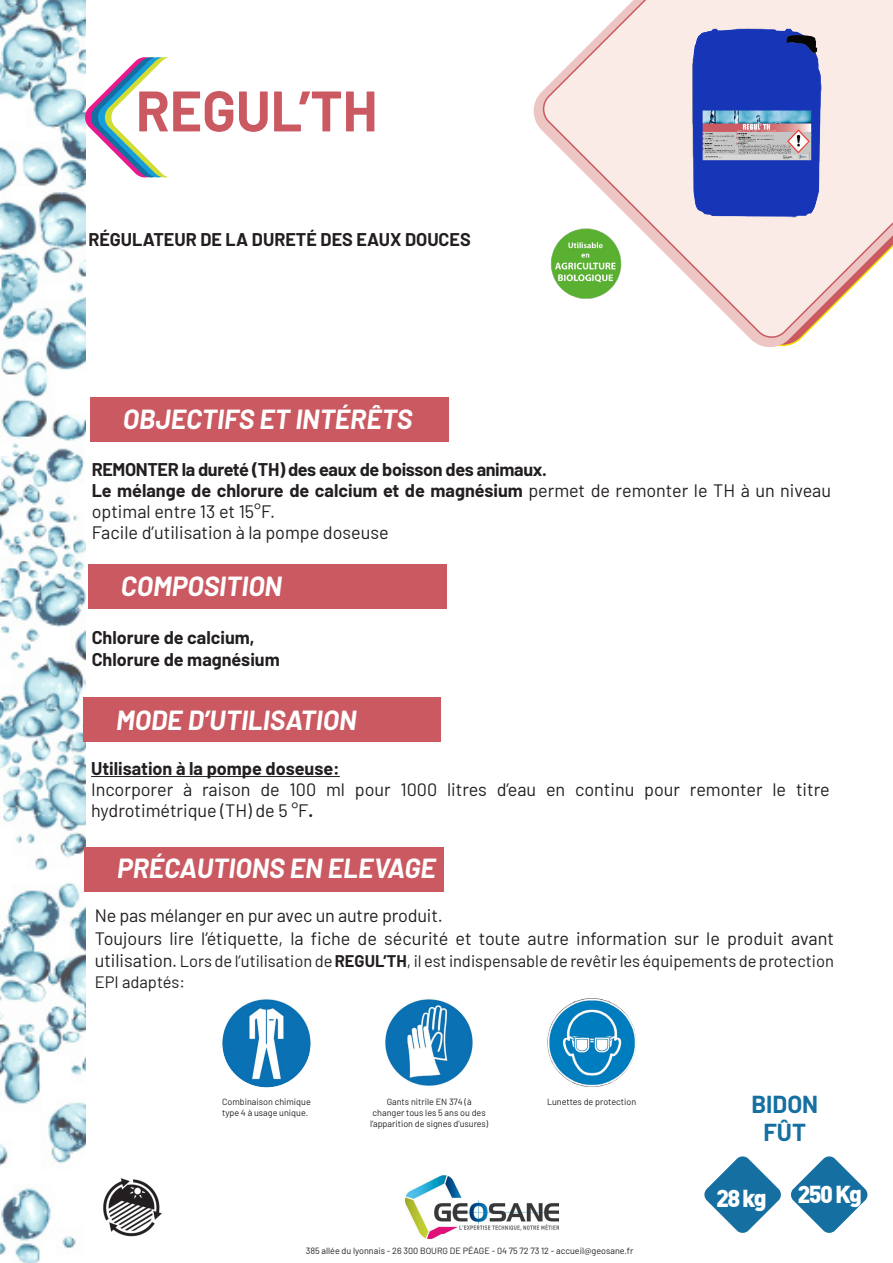
<style>
.page{position:relative;width:893px;height:1263px;background:#fff}
.page>*{position:absolute;margin:0;border:0;box-sizing:border-box;transform-origin:0 0}
.t1{font:700 57px "Barlow";color:#cb5961}
.t2{font:italic 700 27px "Barlow";color:#fff}
.t3{font:900 24px "DIN";letter-spacing:-.07em;color:#fff}
.t4{font:700 24px "Barlow";color:#156fa0}
.t5{font:18px/21px "Barlow";color:#231f20}
.t6{font:700 18px "Barlow";color:#231f20}
.t7{font:700 18px "Barlow";letter-spacing:-.02em;color:#231f20}
.t8{font:16.5px/21px "Barlow";color:#231f20}
.t9{font:9px/10.8px "Barlow";color:#231f20}
.s1{font-weight:700}
.s2{font-size:18px}
</style>
<div class="page">
<img style="left:0;top:0;width:85px;height:1263px">
<div style="left:90px;top:397px;width:358px;height:45px;background:#cb5961"></div>
<svg style="left:84px;top:56px;width:85px;height:123px"></svg>
<svg style="left:540px;top:0;width:353px;height:341px"></svg>
<svg style="left:791px;top:1156px;width:77px;height:77px"></svg>
<div style="left:88px;top:564px;width:358px;height:45px;background:#cb5961"></div>
<div style="left:83px;top:697px;width:357px;height:45px;background:#cb5961"></div>
<hr style="left:91px;top:776px;width:249px;height:1px;background:#231f20">
<svg style="left:704px;top:1156px;width:77px;height:77px"></svg>
<div style="left:84px;top:847px;width:359px;height:45px;background:#cb5961"></div>
<img style="left:222px;top:999px;width:89px;height:88px">
<img style="left:385px;top:999px;width:88px;height:87px">
<img style="left:547px;top:998px;width:89px;height:89px">
<img style="left:406px;top:1175px;width:153px;height:64px">
<img style="left:103px;top:1178px;width:59px;height:58px">
<p class="t1" style="left:136px;top:69px;width:243px">REGUL’TH</p>
<p class="t6" style="left:88px;top:226px;width:384px">RÉGULATEUR DE LA DURETÉ DES EAUX DOUCES</p>
<p class="t2" style="left:123px;top:399px;width:291px">OBJECTIFS ET INTÉRÊTS</p>
<p class="t7" style="left:92px;top:456px;width:457px">REMONTER la dureté (TH) des eaux de boisson des animaux.</p>
<p class="t5" style="left:92px;top:479px;width:741px"><span class="s1">Le mélange de chlorure de calcium et de magnésium</span> permet de remonter le TH à un niveau optimal entre 13 et 15°F.</p>
<p class="t5" style="left:92px;top:521px;width:299px">Facile d’utilisation à la pompe doseuse</p>
<p class="t2" style="left:121px;top:566px;width:163px">COMPOSITION</p>
<p class="t6" style="left:92px;top:624px;width:164px">Chlorure de calcium,</p>
<p class="t6" style="left:92px;top:646px;width:190px">Chlorure de magnésium</p>
<p class="t2" style="left:116px;top:700px;width:242px">MODE D’UTILISATION</p>
<p class="t6" style="left:91px;top:755px;width:250px">Utilisation à la pompe doseuse:</p>
<p class="t5" style="left:91px;top:778px;width:740px">Incorporer à raison de 100 ml pour 1000 litres d’eau en continu pour remonter le titre hydrotimétrique (TH) de 5 °F<span class="s1">.</span></p>
<p class="t2" style="left:117px;top:848px;width:320px">PRÉCAUTIONS EN ELEVAGE</p>
<p class="t5" style="left:95px;top:904px;width:349px">Ne pas mélanger en pur avec un autre produit.</p>
<p class="t5" style="left:95px;top:926px;width:741px">Toujours lire l’étiquette, la fiche de sécurité et toute autre information sur le produit avant</p>
<p class="t8" style="left:95px;top:950px;width:741px"><span class="s2">utilisation.</span> Lors de l’utilisation de <span class="s1">REGUL’TH</span>, il est indispensable de revêtir les équipements de protection<br>EPI adaptés:</p>
<p class="t9" style="left:222px;top:1096px;width:90px">Combinaison chimique type 4 à usage unique.</p>
<p class="t9" style="left:370px;top:1096px;width:120px;text-align:center">Gants nitrile EN 374 (à changer tous les 5 ans ou des l’apparition de signes d’usures)</p>
<p class="t9" style="left:547px;top:1096px;width:91px">Lunettes de protection</p>
<p class="t9" style="left:306px;top:1245px;width:329px">385 allée du lyonnais - 26 300 BOURG DE PÉAGE - 04 75 72 73 12 - accueil@geosane.fr</p>
<p class="t4" style="left:751px;top:1086px;width:68px">BIDON</p>
<p class="t4" style="left:763px;top:1115px;width:44px">FÛT</p>
<p class="t3" style="left:716px;top:1182px;width:52px">28 kg</p>
<p class="t3" style="left:797px;top:1179px;width:66px">250 Kg</p>
</div>
